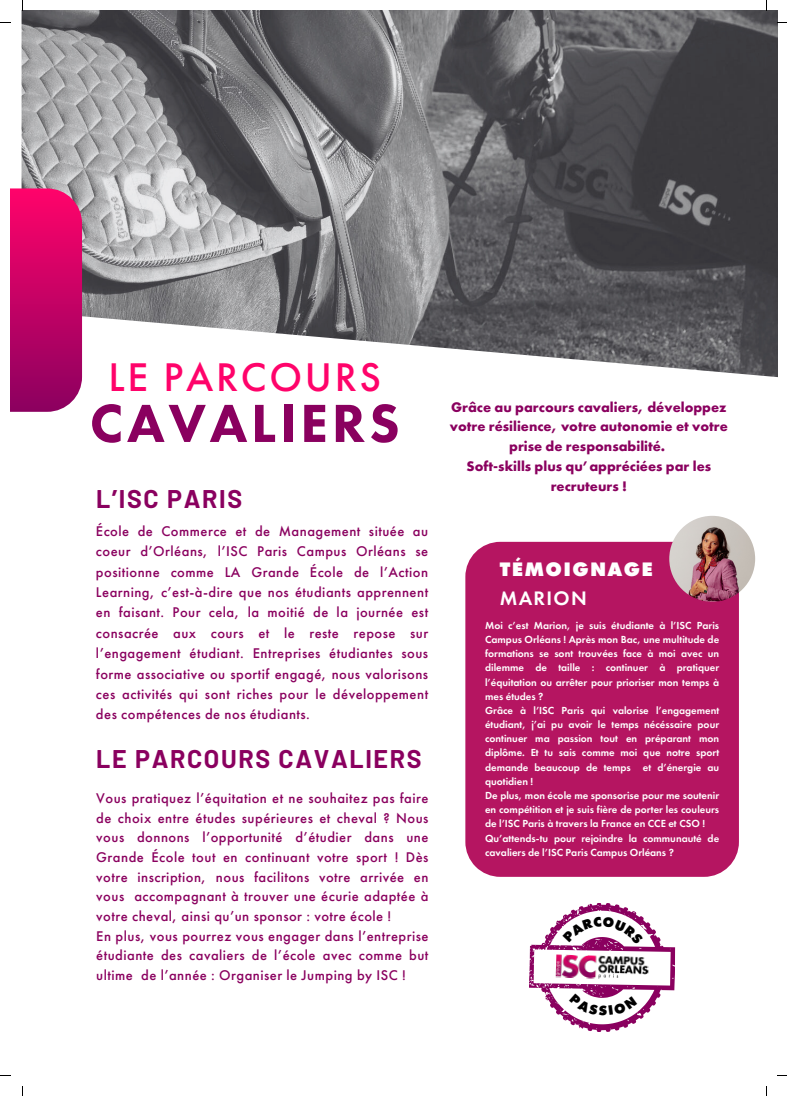
<style>
.page{position:relative;width:787px;height:1096px;background:#fff}
.page>*{position:absolute;margin:0;border:0;box-sizing:border-box;transform-origin:0 0}
.t1{font:800 55.62px "Futura PT";letter-spacing:.065em;color:#8a005f}
.t2{font:500 41.5px "Futura PT";letter-spacing:.065em;color:#ff036a}
.t3{font:700 25px "Barlow";letter-spacing:.065em;color:#8a005f}
.t4{font:800 20.25px "Futura PT";letter-spacing:.065em;color:#fff}
.t5{font:600 20.25px "Futura PT";letter-spacing:.065em;color:#fff}
.t6{font:500 14.62px/20.4px "Futura PT";letter-spacing:.03em;color:#8a005f;text-align:justify}
.t7{font:700 14.38px/19.8px "Futura PT";color:#8a005f;text-align:center}
.t8{font:600 10.62px/14.1px "Futura PT";color:#fff;text-align:justify}
</style>
<div class="page">
<img style="left:22px;top:10px;width:755px;height:367px">
<svg style="left:10px;top:188px;width:72px;height:224px;background:#c50767"></svg>
<div style="left:465px;top:542px;width:274px;height:334px;background:#b51561"></div>
<img style="left:669px;top:516px;width:86px;height:85px;border-radius:50%">
<svg style="left:529px;top:903px;width:147px;height:129px"></svg>
<p class="t2" style="left:108px;top:350px;width:274px">LE PARCOURS</p>
<p class="t1" style="left:90px;top:387px;width:311px">CAVALIERS</p>
<p class="t3" style="left:96px;top:483px;width:147px">L’ISC PARIS</p>
<p class="t6" style="left:96px;top:521px;width:334px">École de Commerce et de Management située au coeur d’Orléans, l’ISC Paris Campus Orléans se positionne comme LA Grande École de l’Action Learning, c’est-à-dire que nos étudiants apprennent en faisant. Pour cela, la moitié de la journée est consacrée aux cours et le reste repose sur l’engagement étudiant. Entreprises étudiantes sous forme associative ou sportif engagé, nous valorisons ces activités qui sont riches pour le développement des compétences de nos étudiants.</p>
<p class="t3" style="left:96px;top:743px;width:327px">LE PARCOURS CAVALIERS</p>
<p class="t6" style="left:96px;top:788px;width:334px;line-height:19.8px">Vous pratiquez l’équitation et ne souhaitez pas faire de choix entre études supérieures et cheval ? Nous vous donnons l’opportunité d’étudier dans une Grande École tout en continuant votre sport ! Dès votre inscription, nous facilitons votre arrivée en vous accompagnant à trouver une écurie adaptée à votre cheval, ainsi qu’un sponsor : votre école !</p>
<p class="t6" style="left:96px;top:925px;width:334px;line-height:19.8px">En plus, vous pourrez vous engager dans l’entreprise étudiante des cavaliers de l’école avec comme but ultime de l’année : Organiser le Jumping by ISC !</p>
<p class="t7" style="left:450px;top:397px;width:280px">Grâce au parcours cavaliers, développez votre résilience, votre autonomie et votre prise de responsabilité.</p>
<p class="t7" style="left:466px;top:456px;width:246px">Soft-skills plus qu’appréciées par les recruteurs !</p>
<p class="t4" style="left:500px;top:556px;width:155px">TÉMOIGNAGE</p>
<p class="t5" style="left:500px;top:584px;width:89px">MARION</p>
<p class="t8" style="left:485px;top:618px;width:236px">Moi c’est Marion, je suis étudiante à l’ISC Paris Campus Orléans ! Après mon Bac, une multitude de formations se sont trouvées face à moi avec un dilemme de taille : continuer à pratiquer l’équitation ou arrêter pour prioriser mon temps à mes études ?</p>
<p class="t8" style="left:485px;top:703px;width:236px">Grâce à l’ISC Paris qui valorise l’engagement étudiant, j’ai pu avoir le temps nécéssaire pour continuer ma passion tout en préparant mon diplôme. Et tu sais comme moi que notre sport demande beaucoup de temps et d’énergie au quotidien !</p>
<p class="t8" style="left:485px;top:788px;width:236px">De plus, mon école me sponsorise pour me soutenir en compétition et je suis fière de porter les couleurs de l’ISC Paris à travers la France en CCE et CSO !</p>
<p class="t8" style="left:485px;top:830px;width:236px">Qu’attends-tu pour rejoindre la communauté de cavaliers de l’ISC Paris Campus Orléans ?</p>
</div>
